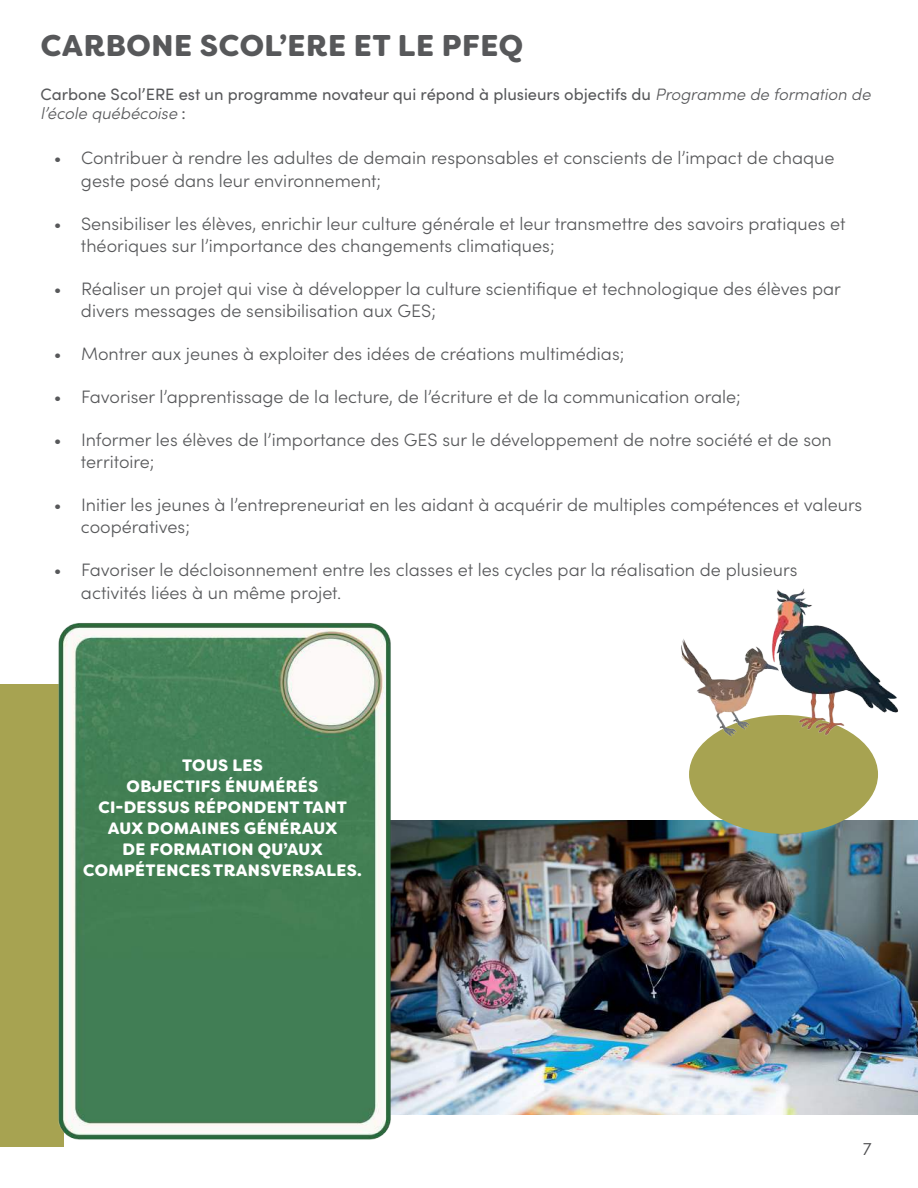
<style>
.page{position:relative;width:918px;height:1188px;background:#fff}
.page>*{position:absolute;margin:0;border:0;box-sizing:border-box;transform-origin:0 0}
.t1{font:900 30px "Filson Soft";letter-spacing:.02em;color:#57585a}
.t2{font:300 18px/22.5px "Sofia Pro";color:#57585a}
.t3{font:300 18px "Sofia Pro";color:#4c4c4e}
.t4{font:16.5px/19.5px "Sofia Pro";color:#57585a}
.t5{font:900 16.5px/21px "Filson Soft";letter-spacing:.02em;color:#fff;text-align:center}
.s1{font-weight:300;font-style:italic}
</style>
<div class="page">
<img style="left:398px;top:821px;width:520px;height:294px">
<div style="left:0;top:684px;width:63px;height:462px;background:#a7a351"></div>
<img style="left:58px;top:623px;width:340px;height:521px">
<div style="left:689px;top:715px;width:189px;height:119px;background:#a7a351;border-radius:50%"></div>
<img style="left:774px;top:588px;width:124px;height:161px">
<img style="left:681px;top:630px;width:98px;height:112px">
<h1 class="t1" style="left:41px;top:29px;width:484px">CARBONE SCOL’ERE ET LE PFEQ</h1>
<p class="t4" style="left:40px;top:86px;width:832px">Carbone Scol’ERE est un programme novateur qui répond à plusieurs objectifs du <span class="s1">Programme de formation de l’école québécoise</span> :</p>
<p class="t2" style="left:81px;top:147px;width:755px;text-indent:-27px">• Contribuer à rendre les adultes de demain responsables et conscients de l’impact de chaque geste posé dans leur environnement;</p>
<p class="t2" style="left:81px;top:212px;width:766px;text-indent:-27px">• Sensibiliser les élèves, enrichir leur culture générale et leur transmettre des savoirs pratiques et théoriques sur l’importance des changements climatiques;</p>
<p class="t2" style="left:81px;top:277px;width:762px;text-indent:-27px">• Réaliser un projet qui vise à développer la culture scientifique et technologique des élèves par divers messages de sensibilisation aux GES;</p>
<p class="t2" style="left:54px;top:343px;width:572px">• Montrer aux jeunes à exploiter des idées de créations multimédias;</p>
<p class="t2" style="left:54px;top:385px;width:688px">• Favoriser l’apprentissage de la lecture, de l’écriture et de la communication orale;</p>
<p class="t2" style="left:81px;top:428px;width:752px;text-indent:-27px">• Informer les élèves de l’importance des GES sur le développement de notre société et de son territoire;</p>
<p class="t2" style="left:81px;top:493px;width:783px;text-indent:-27px">• Initier les jeunes à l’entrepreneuriat en les aidant à acquérir de multiples compétences et valeurs coopératives;</p>
<p class="t2" style="left:81px;top:559px;width:718px;text-indent:-27px">• Favoriser le décloisonnement entre les classes et les cycles par la réalisation de plusieurs activités liées à un même projet.</p>
<p class="t5" style="left:83px;top:755px;width:280px">TOUS LES<br>OBJECTIFS ÉNUMÉRÉS<br>CI-DESSUS RÉPONDENT TANT<br>AUX DOMAINES GÉNÉRAUX<br>DE FORMATION QU’AUX<br>COMPÉTENCES TRANSVERSALES.</p>
<p class="t3" style="left:863px;top:1138px;width:10px">7</p>
</div>
